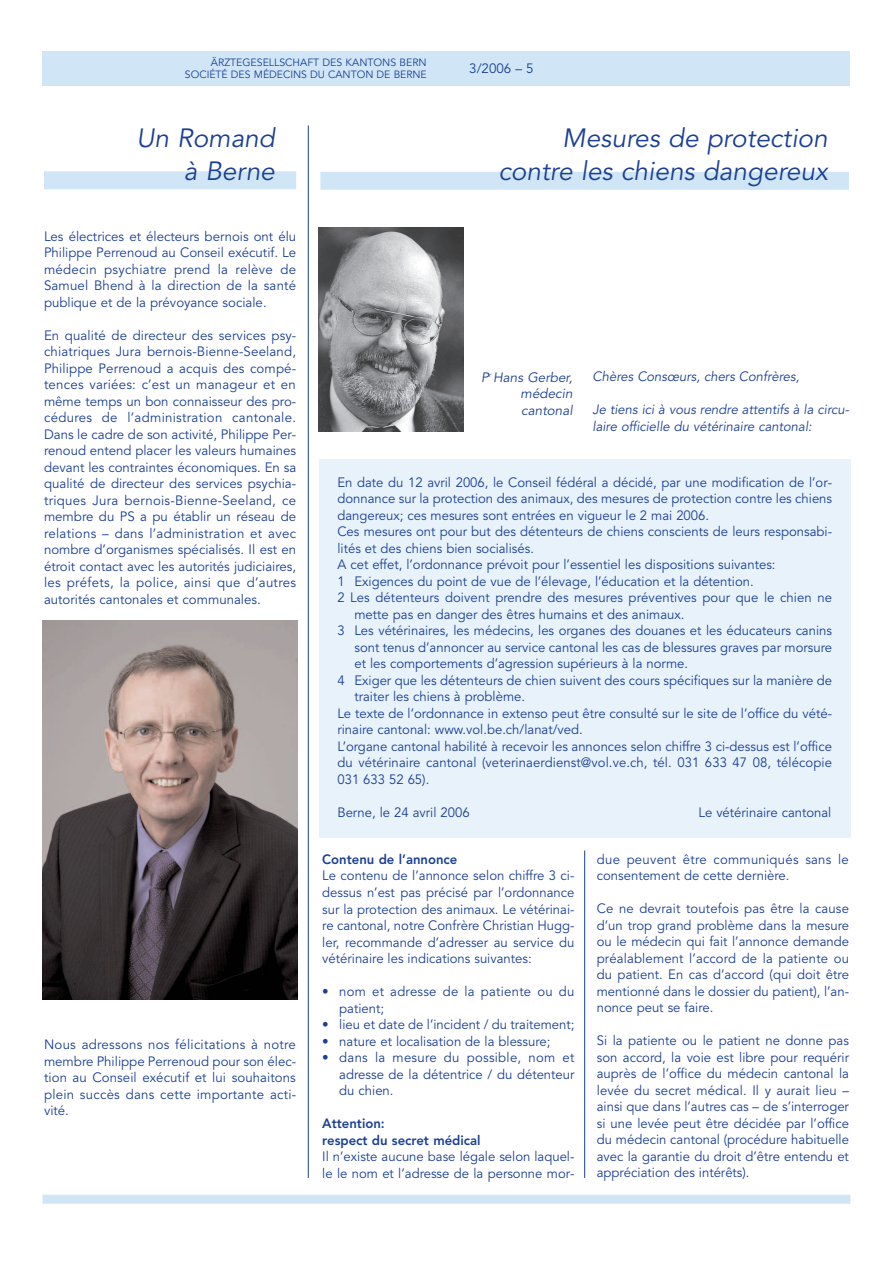
<style>
.page{position:relative;width:893px;height:1263px;background:#fff}
.page>*{position:absolute;margin:0;border:0;box-sizing:border-box;transform-origin:0 0}
.t1{font:italic 26.25px/33px "Avenir";color:#1b3f94;text-align:right}
.t2{font:13.5px/16.5px "Avenir";color:#1b3f94;text-align:justify}
.t3{font:italic 13.5px/16.5px "Avenir";color:#1b3f94}
.t4{font:13.5px/16.5px "Avenir";letter-spacing:.02em;color:#1b3f94}
.t5{font:800 13.5px/16.5px "Avenir";color:#1b3f94}
.t6{font:10.5px/12px "Avenir";color:#1b3f94;text-align:right}
</style>
<div class="page">
<div style="left:43px;top:1195px;width:807px;height:9px;background:#d0e6f6"></div>
<div style="left:43px;top:51px;width:807px;height:34px;background:#d0e6f6"></div>
<hr style="left:308px;top:125px;width:1px;height:1053px;background:#1b3f94">
<hr style="left:584px;top:850px;width:1px;height:328px;background:#1b3f94">
<div style="left:44px;top:171px;width:252px;height:18px;background:#d0e6f6"></div>
<img style="left:43px;top:621px;width:255px;height:379px">
<div style="left:320px;top:172px;width:529px;height:18px;background:#d0e6f6"></div>
<img style="left:319px;top:227px;width:144px;height:204px">
<div style="left:319px;top:459px;width:531px;height:379px;background:#e7f2fa"></div>
<p class="t6" style="left:185px;top:57px;width:243px">ÄRZTEGESELLSCHAFT DES KANTONS BERN<br>SOCIÉTÉ DES MÉDECINS DU CANTON DE BERNE</p>
<p class="t2" style="left:469px;top:61px;width:66px">3/2006 – 5</p>
<h1 class="t1" style="left:137px;top:123px;width:140px">Un Romand à Berne</h1>
<p class="t2" style="left:44px;top:229px;width:254px">Les électrices et électeurs bernois ont élu Philippe Perrenoud au Conseil exécutif. Le médecin psychiatre prend la relève de Samuel Bhend à la direction de la santé publique et de la prévoyance sociale.</p>
<p class="t2" style="left:44px;top:328px;width:254px">En qualité de directeur des services psy&shy;chiatriques Jura bernois-Bienne-Seeland, Philippe Perrenoud a acquis des compé&shy;tences variées: c’est un manageur et en même temps un bon connaisseur des pro&shy;cédures de l’administration cantonale.<br>Dans le cadre de son activité, Philippe Per&shy;renoud entend placer les valeurs humaines devant les contraintes économiques. En sa qualité de directeur des services psychia&shy;triques Jura bernois-Bienne-Seeland, ce membre du PS a pu établir un réseau de relations – dans l’administration et avec nombre d’organismes spécialisés. Il est en étroit contact avec les autorités judiciaires, les préfets, la police, ainsi que d’autres autorités cantonales et communales.</p>
<p class="t2" style="left:44px;top:1037px;width:254px">Nous adressons nos félicitations à notre membre Philippe Perrenoud pour son élec&shy;tion au Conseil exécutif et lui souhaitons plein succès dans cette importante acti&shy;vité.</p>
<h1 class="t1" style="left:498px;top:124px;width:331px">Mesures de protection contre les chiens dangereux</h1>
<p class="t3" style="left:521px;top:370px;width:54px;text-align:justify;text-indent:-39px">P<sup>r</sup> Hans Gerber, médecin cantonal</p>
<p class="t3" style="left:593px;top:369px;width:208px">Chères Consœurs, chers Confrères,</p>
<p class="t3" style="left:593px;top:402px;width:258px">Je tiens ici à vous rendre attentifs à la circu&shy;laire officielle du vétérinaire cantonal:</p>
<p class="t2" style="left:337px;top:475px;width:496px">En date du 12 avril 2006, le Conseil fédéral a décidé, par une modification de l’or-</p>
<p class="t2" style="left:337px;top:491px;width:496px">donnance sur la protection des animaux, des mesures de protection contre les chiens</p>
<p class="t2" style="left:337px;top:508px;width:373px">dangereux; ces mesures sont entrées en vigueur le 2 mai 2006.</p>
<p class="t2" style="left:337px;top:524px;width:496px">Ces mesures ont pour but des détenteurs de chiens conscients de leurs responsabi-</p>
<p class="t2" style="left:337px;top:541px;width:198px">lités et des chiens bien socialisés.</p>
<p class="t2" style="left:337px;top:557px;width:440px">A cet effet, l’ordonnance prévoit pour l’essentiel les dispositions suivantes:</p>
<p class="t2" style="left:337px;top:574px;width:418px">1 Exigences du point de vue de l’élevage, l’éducation et la détention.</p>
<p class="t2" style="left:337px;top:590px;width:496px">2 Les détenteurs doivent prendre des mesures préventives pour que le chien ne</p>
<p class="t2" style="left:354px;top:607px;width:331px">mette pas en danger des êtres humains et des animaux.</p>
<p class="t2" style="left:337px;top:623px;width:496px">3 Les vétérinaires, les médecins, les organes des douanes et les éducateurs canins</p>
<p class="t2" style="left:354px;top:640px;width:479px">sont tenus d’annoncer au service cantonal les cas de blessures graves par morsure</p>
<p class="t2" style="left:354px;top:656px;width:335px">et les comportements d’agression supérieurs à la norme.</p>
<p class="t2" style="left:337px;top:673px;width:496px">4 Exiger que les détenteurs de chien suivent des cours spécifiques sur la manière de</p>
<p class="t2" style="left:354px;top:689px;width:172px">traiter les chiens à problème.</p>
<p class="t2" style="left:337px;top:706px;width:496px">Le texte de l’ordonnance in extenso peut être consulté sur le site de l’office du vété-</p>
<p class="t2" style="left:337px;top:722px;width:247px">rinaire cantonal: www.vol.be.ch/lanat/ved.</p>
<p class="t2" style="left:337px;top:739px;width:496px">L’organe cantonal habilité à recevoir les annonces selon chiffre 3 ci-dessus est l’office</p>
<p class="t2" style="left:337px;top:755px;width:496px">du vétérinaire cantonal (veterinaerdienst@vol.ve.ch, tél. 031 633 47 08, télécopie</p>
<p class="t2" style="left:337px;top:772px;width:93px">031 633 52 65).</p>
<p class="t2" style="left:337px;top:805px;width:134px">Berne, le 24 avril 2006</p>
<p class="t2" style="left:698px;top:805px;width:134px">Le vétérinaire cantonal</p>
<p class="t5" style="left:322px;top:852px;width:137px">Contenu de l’annonce</p>
<p class="t2" style="left:322px;top:869px;width:254px">Le contenu de l’annonce selon chiffre 3 ci&shy;dessus n’est pas précisé par l’ordonnance sur la protection des animaux. Le vétérinai&shy;re cantonal, notre Confrère Christian Hugg&shy;ler, recommande d’adresser au service du vétérinaire les indications suivantes:</p>
<p class="t4" style="left:339px;top:984px;width:237px;text-indent:-17px">• nom et adresse de la patiente ou du patient;</p>
<p class="t2" style="left:322px;top:1017px;width:254px">• lieu et date de l’incident / du traitement;</p>
<p class="t2" style="left:322px;top:1034px;width:230px">• nature et localisation de la blessure;</p>
<p class="t2" style="left:339px;top:1050px;width:237px;text-indent:-17px">• dans la mesure du possible, nom et adresse de la détentrice / du détenteur du chien.</p>
<p class="t5" style="left:322px;top:1116px;width:160px">Attention:<br>respect du secret médical</p>
<p class="t2" style="left:322px;top:1149px;width:254px">Il n’existe aucune base légale selon laquel&shy;le le nom et l’adresse de la personne mor-</p>
<p class="t4" style="left:597px;top:852px;width:254px">due peuvent être communiqués sans le consentement de cette dernière.</p>
<p class="t2" style="left:597px;top:901px;width:254px">Ce ne devrait toutefois pas être la cause d’un trop grand problème dans la mesure ou le médecin qui fait l’annonce demande préalablement l’accord de la patiente ou du patient. En cas d’accord (qui doit être mentionné dans le dossier du patient), l’an&shy;nonce peut se faire.</p>
<p class="t2" style="left:597px;top:1033px;width:254px">Si la patiente ou le patient ne donne pas son accord, la voie est libre pour requérir auprès de l’office du médecin cantonal la levée du secret médical. Il y aurait lieu – ainsi que dans l’autres cas – de s’interroger si une levée peut être décidée par l’office du médecin cantonal (procédure habituelle avec la garantie du droit d’être entendu et appréciation des intérêts).</p>
</div>
